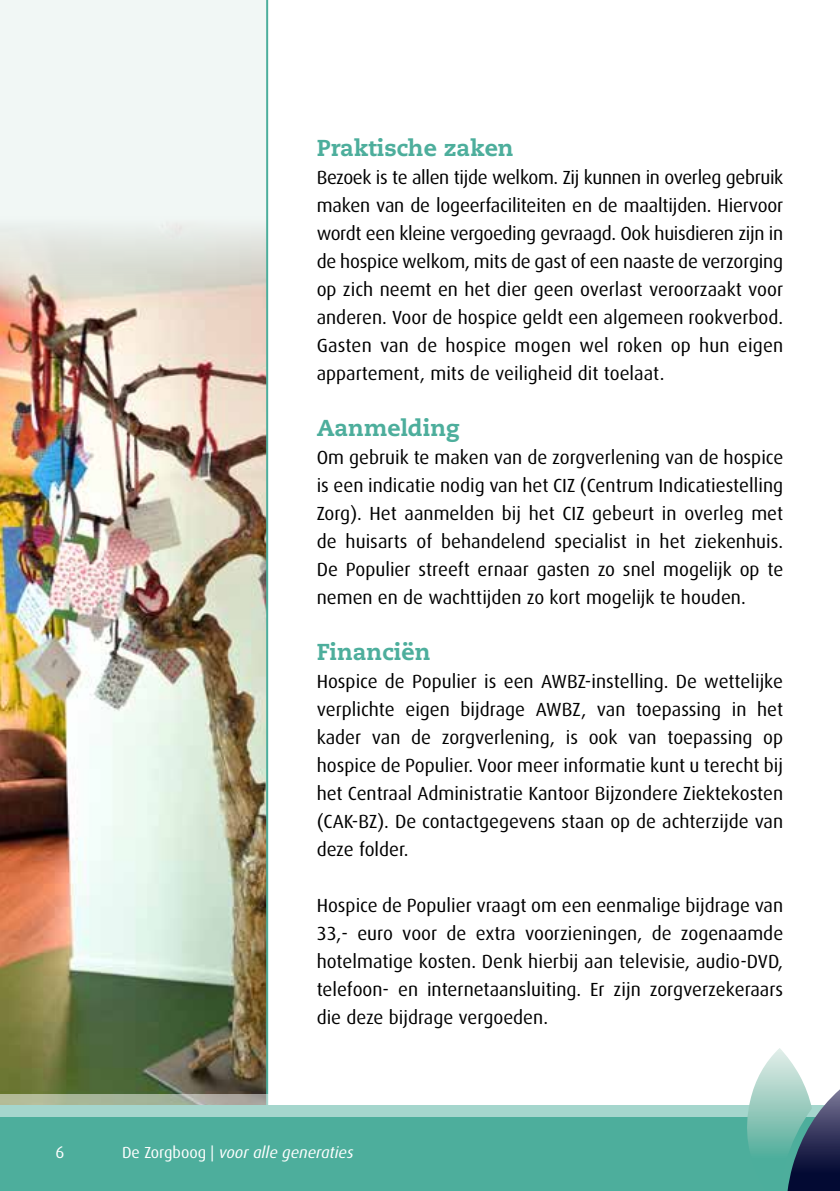
<style>
.page{position:relative;width:840px;height:1191px;background:#fff}
.page>*{position:absolute;margin:0;border:0;box-sizing:border-box;transform-origin:0 0}
.t1{font:800 23px "Caecilia";color:#4dae9c}
.t2{font:19px/28px "Dax";color:#000;text-align:justify}
.t3{font:17px "Dax";color:#fff}
.t4{font:italic 16px "Dax";color:#fff}
.s1{font-style:normal}
</style>
<div class="page">
<img style="left:0;top:0;width:269px;height:1093px">
<div style="left:0;top:1105px;width:839px;height:86px;background:#4dae9c"></div>
<svg style="left:0;top:1093px;width:743px;height:23px;fill:#a5d6cd"></svg>
<svg style="left:743px;top:1048px;width:96px;height:143px"></svg>
<p class="t1" style="left:316px;top:134px;width:198px">Praktische zaken</p>
<p class="t2" style="left:316px;top:164px;width:468px">Bezoek is te allen tijde welkom. Zij kunnen in overleg gebruik maken van de logeerfaciliteiten en de maaltijden. Hiervoor wordt een kleine vergoeding gevraagd. Ook huisdieren zijn in de hospice welkom, mits de gast of een naaste de verzorging op zich neemt en het dier geen overlast veroorzaakt voor anderen. Voor de hospice geldt een algemeen rookverbod.<br>Gasten van de hospice mogen wel roken op hun eigen appartement, mits de veiligheid dit toelaat.</p>
<p class="t1" style="left:316px;top:414px;width:145px">Aanmelding</p>
<p class="t2" style="left:316px;top:444px;width:468px">Om gebruik te maken van de zorgverlening van de hospice is een indicatie nodig van het CIZ (Centrum Indicatiestelling Zorg). Het aanmelden bij het CIZ gebeurt in overleg met de huisarts of behandelend specialist in het ziekenhuis.<br>De Populier streeft ernaar gasten zo snel mogelijk op te nemen en de wachttijden zo kort mogelijk te houden.</p>
<p class="t1" style="left:316px;top:638px;width:115px">Financiën</p>
<p class="t2" style="left:316px;top:668px;width:468px">Hospice de Populier is een AWBZ-instelling. De wettelijke verplichte eigen bijdrage AWBZ, van toepassing in het kader van de zorgverlening, is ook van toepassing op hospice de Populier. Voor meer informatie kunt u terecht bij het Centraal Administratie Kantoor Bijzondere Ziektekosten (CAK-BZ). De contactgegevens staan op de achterzijde van deze folder.</p>
<p class="t2" style="left:316px;top:892px;width:468px">Hospice de Populier vraagt om een eenmalige bijdrage van 33,- euro voor de extra voorzieningen, de zogenaamde hotelmatige kosten. Denk hierbij aan televisie, audio-DVD, telefoon- en internetaansluiting. Er zijn zorgverzekeraars die deze bijdrage vergoeden.</p>
<p class="t3" style="left:55px;top:1142px;width:10px">6</p>
<p class="t4" style="left:122px;top:1143px;width:233px"><span class="s1">De Zorgboog |</span> voor alle generaties</p>
</div>
